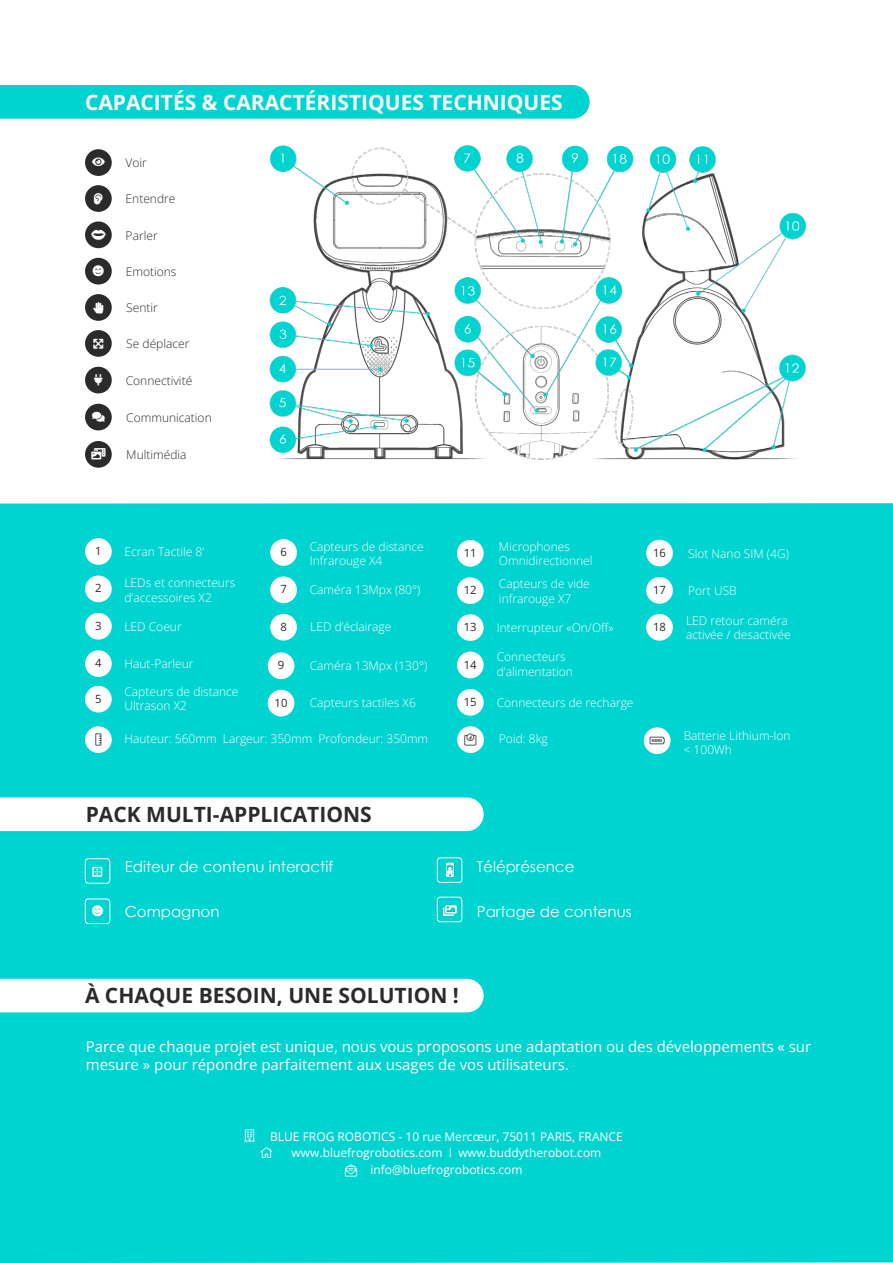
<style>
.page{position:relative;width:893px;height:1263px;background:#fff}
.page>*{position:absolute;margin:0;border:0;box-sizing:border-box;transform-origin:0 0}
.t1{font:700 21px "Open Sans";color:#2b2b2b}
.t2{font:700 21px "Open Sans";color:#fff}
.t3{font:15px/18px "Open Sans";color:#fff}
.Style_de_paragraphe_dots{font:15px "Century Gothic";color:#fff}
.WhiteText{font:300 12px/14.4px "Open Sans";color:#fff}
.t4{font:12px "Open Sans";color:#fff}
.ClassiqueFP{font:300 12px "Open Sans";color:#2b2b2b}
.WhiteText-2{font:11.25px "Open Sans";color:#2b2b2b}
.IconWhite{font:11.25px "Font Awesome 5 Pro Solid";color:#fff}
</style>
<div class="page">
<div style="left:0;top:503px;width:893px;height:760px;background:#00d4d1"></div>
<svg style="left:0;top:797px;width:484px;height:34px"></svg>
<svg style="left:0;top:979px;width:484px;height:33px"></svg>
<div style="left:0;top:85px;width:590px;height:34px;background:#00d4d1"></div>
<div style="left:85px;top:441px;width:27px;height:27px;background:#2b2b2b;border-radius:50%"></div>
<div style="left:85px;top:404px;width:27px;height:26px;background:#2b2b2b;border-radius:50%"></div>
<div style="left:85px;top:367px;width:27px;height:26px;background:#2b2b2b;border-radius:50%"></div>
<div style="left:85px;top:330px;width:27px;height:27px;background:#2b2b2b;border-radius:50%"></div>
<div style="left:85px;top:294px;width:27px;height:27px;background:#2b2b2b;border-radius:50%"></div>
<div style="left:85px;top:258px;width:27px;height:26px;background:#2b2b2b;border-radius:50%"></div>
<div style="left:85px;top:221px;width:27px;height:27px;background:#2b2b2b;border-radius:50%"></div>
<div style="left:85px;top:185px;width:27px;height:27px;background:#2b2b2b;border-radius:50%"></div>
<div style="left:85px;top:149px;width:27px;height:27px;background:#2b2b2b;border-radius:50%"></div>
<img style="left:269px;top:145px;width:537px;height:315px">
<div style="left:85px;top:538px;width:27px;height:27px;background:#fff;border-radius:50%"></div>
<div style="left:85px;top:613px;width:27px;height:27px;background:#fff;border-radius:50%"></div>
<div style="left:85px;top:575px;width:27px;height:27px;background:#fff;border-radius:50%"></div>
<div style="left:85px;top:650px;width:27px;height:27px;background:#fff;border-radius:50%"></div>
<div style="left:270px;top:539px;width:27px;height:27px;background:#fff;border-radius:50%"></div>
<div style="left:270px;top:614px;width:27px;height:26px;background:#fff;border-radius:50%"></div>
<div style="left:270px;top:576px;width:27px;height:27px;background:#fff;border-radius:50%"></div>
<div style="left:268px;top:652px;width:26px;height:27px;background:#fff;border-radius:50%"></div>
<div style="left:457px;top:540px;width:27px;height:27px;background:#fff;border-radius:50%"></div>
<div style="left:457px;top:614px;width:27px;height:27px;background:#fff;border-radius:50%"></div>
<div style="left:457px;top:577px;width:27px;height:27px;background:#fff;border-radius:50%"></div>
<div style="left:644px;top:727px;width:26px;height:27px;background:#fff;border-radius:50%"></div>
<div style="left:457px;top:726px;width:27px;height:27px;background:#fff;border-radius:50%"></div>
<div style="left:457px;top:652px;width:27px;height:26px;background:#fff;border-radius:50%"></div>
<div style="left:85px;top:686px;width:27px;height:26px;background:#fff;border-radius:50%"></div>
<div style="left:268px;top:690px;width:26px;height:26px;background:#fff;border-radius:50%"></div>
<div style="left:457px;top:689px;width:27px;height:27px;background:#fff;border-radius:50%"></div>
<div style="left:85px;top:726px;width:27px;height:27px;background:#fff;border-radius:50%"></div>
<div style="left:646px;top:540px;width:27px;height:26px;background:#fff;border-radius:50%"></div>
<div style="left:646px;top:614px;width:27px;height:27px;background:#fff;border-radius:50%"></div>
<div style="left:646px;top:577px;width:27px;height:27px;background:#fff;border-radius:50%"></div>
<img style="left:435px;top:855px;width:29px;height:29px">
<img style="left:435px;top:895px;width:29px;height:29px">
<svg style="left:245px;top:1129px;width:10px;height:12px"></svg>
<svg style="left:261px;top:1147px;width:12px;height:10px"></svg>
<svg style="left:345px;top:1164px;width:12px;height:13px"></svg>
<svg style="left:85px;top:858px;width:26px;height:26px"></svg>
<svg style="left:85px;top:898px;width:26px;height:27px"></svg>
<p class="t2" style="left:85px;top:88px;width:479px">CAPACITÉS &amp; CARACTÉRISTIQUES TECHNIQUES</p>
<p class="IconWhite" style="left:92px;top:156px;width:14px">■</p>
<p class="ClassiqueFP" style="left:126px;top:155px;width:23px">Voir</p>
<p class="ClassiqueFP" style="left:126px;top:191px;width:51px">Entendre</p>
<p class="ClassiqueFP" style="left:126px;top:227px;width:34px">Parler</p>
<p class="ClassiqueFP" style="left:126px;top:263px;width:52px">Emotions</p>
<p class="ClassiqueFP" style="left:126px;top:300px;width:33px">Sentir</p>
<p class="ClassiqueFP" style="left:126px;top:336px;width:65px">Se déplacer</p>
<p class="ClassiqueFP" style="left:126px;top:372px;width:68px">Connectivité</p>
<p class="ClassiqueFP" style="left:126px;top:409px;width:87px">Communication</p>
<p class="ClassiqueFP" style="left:126px;top:447px;width:62px">Multimédia</p>
<p class="WhiteText-2" style="left:95px;top:543px;width:8px">1</p>
<p class="WhiteText" style="left:124px;top:544px;width:81px">Ecran Tactile 8’</p>
<p class="WhiteText" style="left:310px;top:539px;width:116px">Capteurs de distance<br>Infrarouge X4</p>
<p class="WhiteText-2" style="left:280px;top:544px;width:8px">6</p>
<p class="WhiteText-2" style="left:464px;top:545px;width:14px">11</p>
<p class="WhiteText-2" style="left:95px;top:581px;width:8px">2</p>
<p class="WhiteText" style="left:124px;top:576px;width:112px">LEDs et connecteurs d’accessoires X2</p>
<p class="WhiteText-2" style="left:280px;top:582px;width:8px">7</p>
<p class="WhiteText" style="left:310px;top:582px;width:112px">Caméra 13Mpx (80°)</p>
<p class="WhiteText-2" style="left:464px;top:582px;width:14px">12</p>
<p class="WhiteText-2" style="left:95px;top:618px;width:8px">3</p>
<p class="WhiteText" style="left:124px;top:619px;width:59px">LED Coeur</p>
<p class="WhiteText-2" style="left:280px;top:619px;width:8px">8</p>
<p class="WhiteText" style="left:310px;top:620px;width:83px">LED d’éclairage</p>
<p class="WhiteText-2" style="left:464px;top:619px;width:14px">13</p>
<p class="WhiteText" style="left:124px;top:656px;width:71px">Haut-Parleur</p>
<p class="WhiteText-2" style="left:95px;top:655px;width:8px">4</p>
<p class="WhiteText-2" style="left:464px;top:657px;width:14px">14</p>
<p class="WhiteText" style="left:310px;top:658px;width:119px">Caméra 13Mpx (130°)</p>
<p class="WhiteText" style="left:310px;top:695px;width:108px">Capteurs tactiles X6</p>
<p class="WhiteText-2" style="left:278px;top:657px;width:8px">9</p>
<p class="WhiteText" style="left:124px;top:684px;width:116px">Capteurs de distance<br>Ultrason X2</p>
<p class="WhiteText-2" style="left:95px;top:691px;width:8px">5</p>
<p class="WhiteText-2" style="left:275px;top:695px;width:14px">10</p>
<p class="WhiteText-2" style="left:464px;top:694px;width:14px">15</p>
<p class="WhiteText" style="left:124px;top:731px;width:305px">Hauteur: 560mm Largeur: 350mm Profondeur: 350mm</p>
<p class="WhiteText" style="left:499px;top:539px;width:72px">Microphones</p>
<p class="WhiteText" style="left:499px;top:553px;width:95px">Omnidirectionnel</p>
<p class="WhiteText" style="left:499px;top:576px;width:92px">Capteurs de vide</p>
<p class="WhiteText" style="left:499px;top:591px;width:74px">infrarouge X7</p>
<p class="WhiteText" style="left:497px;top:620px;width:118px">Interrupteur «On/Off»</p>
<p class="WhiteText" style="left:497px;top:649px;width:70px">Connecteurs</p>
<p class="WhiteText" style="left:497px;top:664px;width:78px">d’alimentation</p>
<p class="WhiteText" style="left:497px;top:695px;width:138px">Connecteurs de recharge</p>
<p class="WhiteText" style="left:499px;top:731px;width:50px">Poid: 8kg</p>
<p class="t1" style="left:86px;top:799px;width:287px">PACK MULTI-APPLICATIONS</p>
<p class="Style_de_paragraphe_dots" style="left:125px;top:856px;width:210px">Editeur de contenu interactif</p>
<p class="Style_de_paragraphe_dots" style="left:125px;top:901px;width:96px">Compagnon</p>
<p class="Style_de_paragraphe_dots" style="left:477px;top:856px;width:99px">Téléprésence</p>
<p class="Style_de_paragraphe_dots" style="left:477px;top:901px;width:156px">Partage de contenus</p>
<p class="WhiteText-2" style="left:653px;top:545px;width:14px">16</p>
<p class="WhiteText" style="left:688px;top:546px;width:102px">Slot Nano SIM (4G)</p>
<p class="WhiteText-2" style="left:653px;top:582px;width:14px">17</p>
<p class="WhiteText" style="left:688px;top:583px;width:50px">Port USB</p>
<p class="WhiteText" style="left:686px;top:613px;width:103px">LED retour caméra</p>
<p class="WhiteText" style="left:686px;top:627px;width:106px">activée / desactivée</p>
<p class="WhiteText-2" style="left:653px;top:619px;width:14px">18</p>
<p class="WhiteText" style="left:684px;top:728px;width:108px">Batterie Lithium-Ion</p>
<p class="WhiteText" style="left:684px;top:742px;width:50px">&lt; 100Wh</p>
<p class="t1" style="left:85px;top:981px;width:375px">À CHAQUE BESOIN, UNE SOLUTION !</p>
<p class="t3" style="left:86px;top:1037px;width:727px">Parce que chaque projet est unique, nous vous proposons une adaptation ou des développements « sur mesure » pour répondre parfaitement aux usages de vos utilisateurs.</p>
<p class="t4" style="left:270px;top:1128px;width:354px">BLUE FROG ROBOTICS - 10 rue Mercœur, 75011 PARIS, FRANCE</p>
<p class="t4" style="left:292px;top:1144px;width:311px">www.bluefrogrobotics.com I www.buddytherobot.com</p>
<p class="t4" style="left:370px;top:1161px;width:154px">info@bluefrogrobotics.com</p>
</div>
